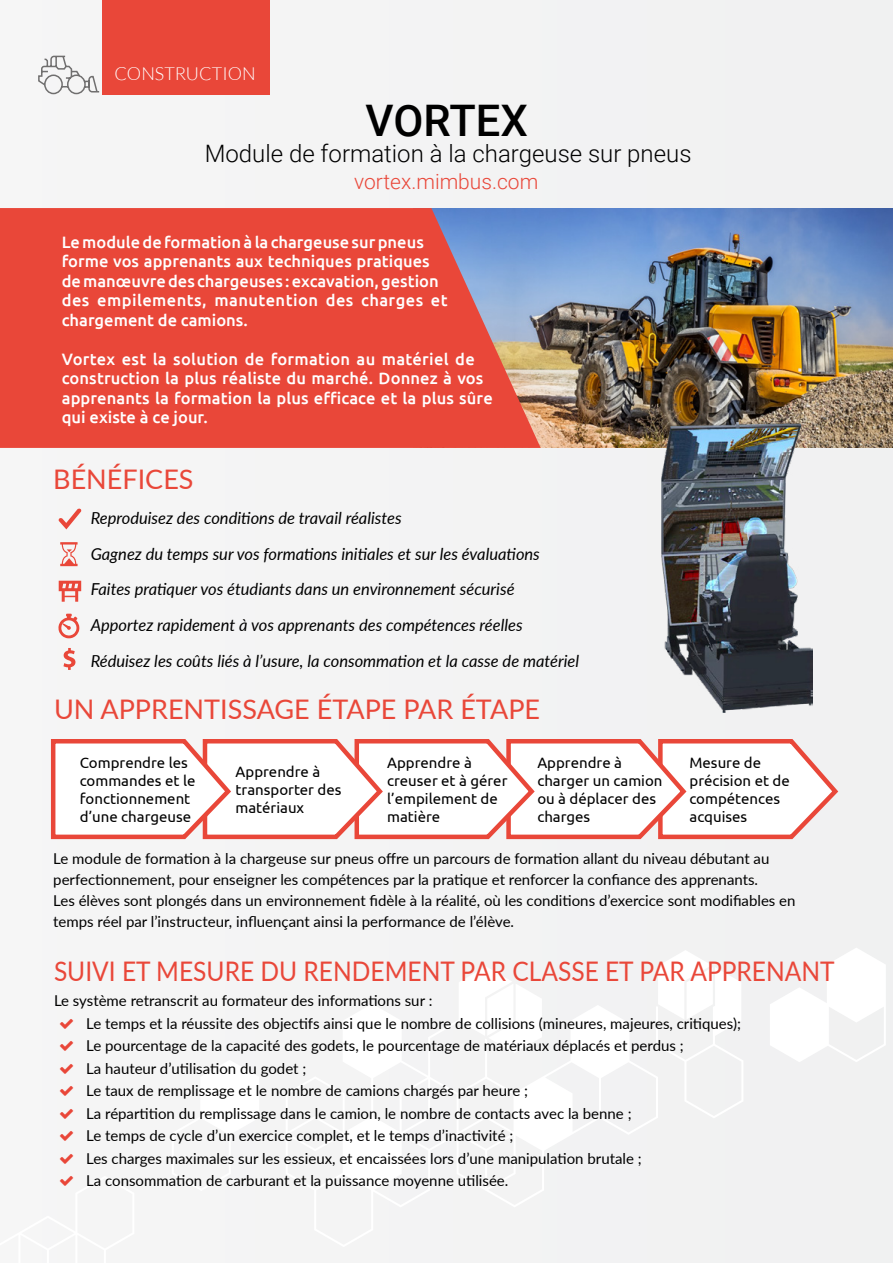
<style>
.page{position:relative;width:893px;height:1263px;background:#f3f3f4}
.page>*{position:absolute;margin:0;border:0;box-sizing:border-box;transform-origin:0 0}
.t1{font:500 43.5px "Roboto";color:#000}
.t2{font:27px "Lato";color:#e94739;scale:.91 1}
.t3{font:27px "Lato";color:#e94739}
.t4{font:300 24px "Roboto";color:#000}
.t5{font:300 21px "Roboto";color:#e94739}
.t6{font:300 18px "Lato";color:#fff}
.t7{font:500 16.5px/19.5px "Ubuntu";color:#fff}
.t8{font:italic 16.5px/35.5px "Lato";color:#000}
.t9{font:15px/22.5px "Lato";color:#000}
.t10{font:15px/18px "Ubuntu";color:#000}
</style>
<div class="page">
<svg style="left:0;top:948px;width:885px;height:315px"></svg>
<svg style="left:51px;top:739px;width:788px;height:101px"></svg>
<div style="left:103px;top:0;width:167px;height:94px;background:#e94739"></div>
<img style="left:541px;top:208px;width:352px;height:240px">
<svg style="left:0;top:208px;width:541px;height:240px;fill:#e94739"></svg>
<svg style="left:63px;top:648px;width:12px;height:22px"></svg>
<svg style="left:58px;top:614px;width:21px;height:24px"></svg>
<svg style="left:58px;top:508px;width:24px;height:21px"></svg>
<svg style="left:59px;top:581px;width:22px;height:21px"></svg>
<svg style="left:60px;top:542px;width:18px;height:24px"></svg>
<svg style="left:38px;top:55px;width:62px;height:40px"></svg>
<img style="left:661px;top:423px;width:151px;height:290px">
<svg style="left:60px;top:1018px;width:13px;height:10px"></svg>
<svg style="left:60px;top:1041px;width:13px;height:10px"></svg>
<svg style="left:60px;top:1063px;width:13px;height:10px"></svg>
<svg style="left:60px;top:1086px;width:13px;height:10px"></svg>
<svg style="left:60px;top:1108px;width:13px;height:10px"></svg>
<svg style="left:60px;top:1131px;width:13px;height:10px"></svg>
<svg style="left:60px;top:1153px;width:13px;height:10px"></svg>
<svg style="left:60px;top:1176px;width:13px;height:10px"></svg>
<p class="t6" style="left:114px;top:64px;width:143px">CONSTRUCTION</p>
<h1 class="t1" style="left:366px;top:90px;width:164px">VORTEX</h1>
<h3 class="t5" style="left:354px;top:167px;width:186px">vortex.mimbus.com</h3>
<h3 class="t4" style="left:205px;top:136px;width:488px">Module de formation à la chargeuse sur pneus</h3>
<p class="t7" style="left:62px;top:232px;width:387px">Le module de formation à la chargeuse sur pneus forme vos apprenants aux techniques pratiques de manœuvre des chargeuses : excavation, gestion des empilements, manutention des charges et chargement de camions.</p>
<p class="t7" style="left:62px;top:349px;width:432px">Vortex est la solution de formation au matériel de construction la plus réaliste du marché. Donnez à vos apprenants la formation la plus efficace et la plus sûre qui existe à ce jour.</p>
<h2 class="t3" style="left:53px;top:460px;width:142px">BÉNÉFICES</h2>
<p class="t8" style="left:91px;top:500px;width:490px">Reproduisez des conditions de travail réalistes<br>Gagnez du temps sur vos formations initiales et sur les évaluations Faites pratiquer vos étudiants dans un environnement sécurisé Apportez rapidement à vos apprenants des compétences réelles Réduisez les coûts liés à l’usure, la consommation et la casse de matériel</p>
<h2 class="t3" style="left:54px;top:690px;width:488px">UN APPRENTISSAGE ÉTAPE PAR ÉTAPE</h2>
<p class="t10" style="left:80px;top:753px;width:117px">Comprendre les commandes et le fonctionnement d’une chargeuse</p>
<p class="t10" style="left:236px;top:762px;width:107px">Apprendre à transporter des matériaux</p>
<p class="t10" style="left:387px;top:753px;width:122px">Apprendre à creuser et à gérer l’empilement de matière</p>
<p class="t10" style="left:537px;top:753px;width:127px">Apprendre à charger un camion ou à déplacer des charges</p>
<p class="t10" style="left:689px;top:753px;width:102px">Mesure de précision et de compétences acquises</p>
<p class="t9" style="left:53px;top:847px;width:744px;line-height:21px">Le module de formation à la chargeuse sur pneus offre un parcours de formation allant du niveau débutant au perfectionnement, pour enseigner les compétences par la pratique et renforcer la confiance des apprenants.<br>Les élèves sont plongés dans un environnement fidèle à la réalité, où les conditions d’exercice sont modifiables en temps réel par l’instructeur, influençant ainsi la performance de l’élève.</p>
<h2 class="t2" style="left:54px;top:951px;width:859px">SUIVI ET MESURE DU RENDEMENT PAR CLASSE ET PAR APPRENANT</h2>
<p class="t9" style="left:86px;top:1011px;width:656px">Le temps et la réussite des objectifs ainsi que le nombre de collisions (mineures, majeures, critiques); Le pourcentage de la capacité des godets, le pourcentage de matériaux déplacés et perdus ;<br>La hauteur d’utilisation du godet ;<br>Le taux de remplissage et le nombre de camions chargés par heure ;<br>La répartition du remplissage dans le camion, le nombre de contacts avec la benne ;<br>Le temps de cycle d’un exercice complet, et le temps d’inactivité ;<br>Les charges maximales sur les essieux, et encaissées lors d’une manipulation brutale ;<br>La consommation de carburant et la puissance moyenne utilisée.</p>
<p class="t9" style="left:54px;top:988px;width:380px">Le système retranscrit au formateur des informations sur :</p>
</div>
